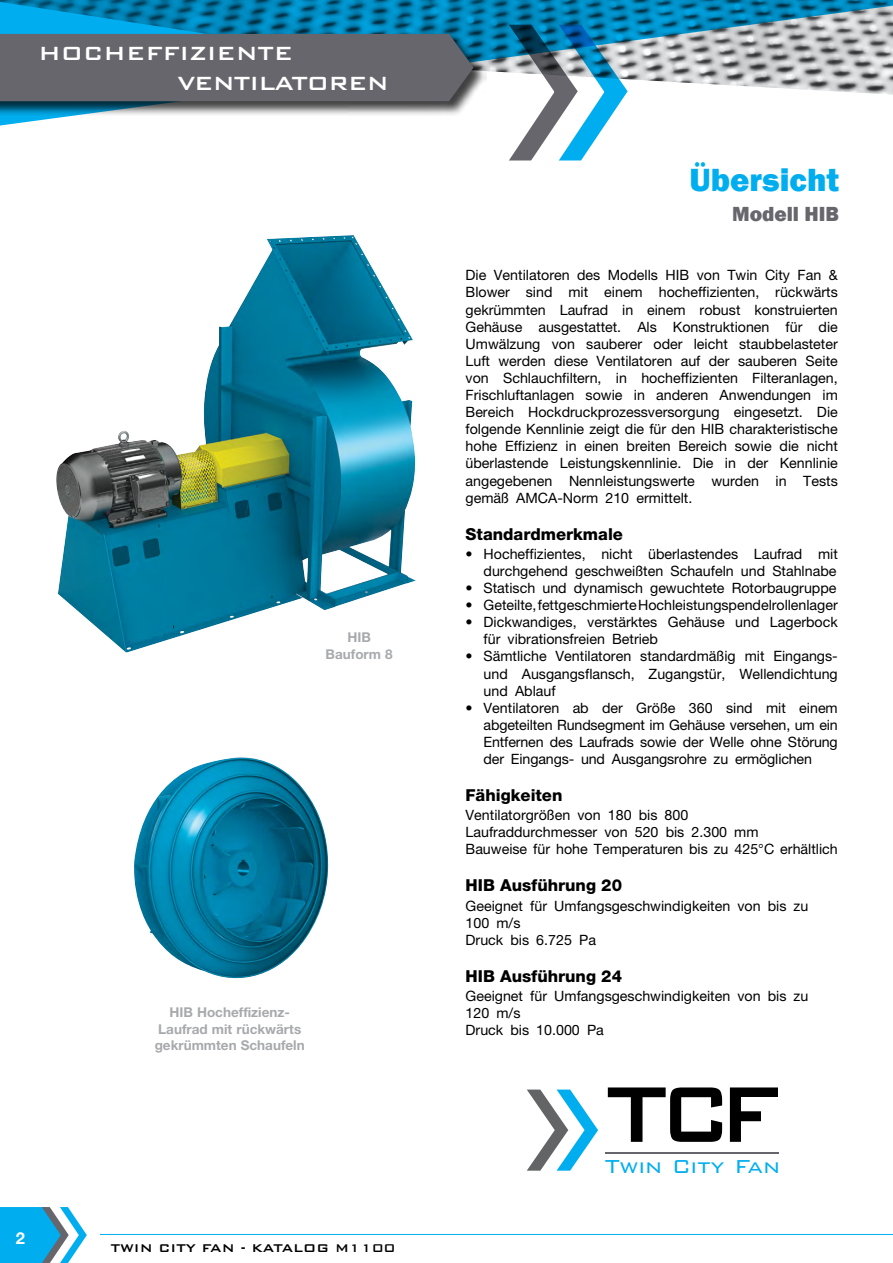
<style>
.page{position:relative;width:893px;height:1263px;background:#fff}
.page>*{position:absolute;margin:0;border:0;box-sizing:border-box;transform-origin:0 0}
.t1{font:800 33px "Franklin Gothic";color:#00aeef}
.t2{font:500 25.5px/30px "Bank Gothic BT";color:#fff}
.t3{font:300 25.05px "Bank Gothic BT";color:#00aeef}
.t4{font:800 21px "Franklin Gothic";color:#66666c}
.t5{font:800 16.5px "Helvetica Neue";color:#000}
.t6{font:700 16.5px "Helvetica Neue";color:#fff}
.t7{font:500 15px "Bank Gothic BT";color:#000}
.t8{font:14.25px/17.1px "Helvetica Neue";color:#000}
.t9{font:700 13.5px/16.5px "Helvetica Neue";color:#a7a9ac;text-align:center}
</style>
<div class="page">
<svg style="left:0;top:0;width:893px;height:126px"></svg>
<svg style="left:506px;top:22px;width:123px;height:139px"></svg>
<div style="left:0;top:33px;width:487px;height:83px;background:#000;opacity:.75"></div>
<div style="left:0;top:34px;width:473px;height:67px;background:#66666c"></div>
<svg style="left:0;top:1207px;width:87px;height:56px"></svg>
<hr style="left:100px;top:1234px;width:793px;height:1px;background:#00aeef">
<img style="left:134px;top:757px;width:195px;height:222px">
<img style="left:56px;top:235px;width:360px;height:417px">
<svg style="left:730px;top:1087px;width:48px;height:55px"></svg>
<svg style="left:608px;top:1087px;width:114px;height:55px"></svg>
<hr style="left:605px;top:1152px;width:174px;height:2px;background:#65656b">
<svg style="left:527px;top:1089px;width:71px;height:82px"></svg>
<h2 class="t2" style="left:178px;top:38px;width:213px;text-indent:-139px">HOCHEFFIZIENTE<br>VENTILATOREN</h2>
<p class="t9" style="left:326px;top:629px;width:69px">HIB<br>Bauform 8</p>
<p class="t6" style="left:16px;top:1227px;width:11px">2</p>
<p class="t9" style="left:155px;top:1004px;width:152px">HIB Hocheffizienz-<br>Laufrad mit rückwärts gekrümmten Schaufeln</p>
<p class="t7" style="left:111px;top:1240px;width:286px">TWIN CITY FAN - KATALOG M1100</p>
<h1 class="t1" style="left:689px;top:158px;width:151px">Übersicht</h1>
<h3 class="t4" style="left:732px;top:200px;width:108px">Modell HIB</h3>
<p class="t8" style="left:466px;top:266px;width:374px;text-align:justify">Die Ventilatoren des Modells HIB von Twin City Fan &amp; Blower sind mit einem hocheffizienten, rückwärts gekrümmten Laufrad in einem robust konstruierten Gehäuse ausgestattet. Als Konstruktionen für die Umwälzung von sauberer oder leicht staubbelasteter Luft werden diese Ventilatoren auf der sauberen Seite von Schlauchfiltern, in hocheffizienten Filteranlagen, Frischluftanlagen sowie in anderen Anwendungen im Bereich Hockdruckprozessversorgung eingesetzt. Die folgende Kennlinie zeigt die für den HIB charakteristische hohe Effizienz in einen breiten Bereich sowie die nicht überlastende Leistungskennlinie. Die in der Kennlinie angegebenen Nennleistungswerte wurden in Tests gemäß AMCA-Norm 210 ermittelt.</p>
<p class="t5" style="left:466px;top:524px;width:159px">Standardmerkmale</p>
<p class="t8" style="left:466px;top:545px;width:374px;text-align:right">• Hocheffizientes, nicht überlastendes Laufrad mit durchgehend geschweißten Schaufeln und Stahlnabe</p>
<p class="t8" style="left:466px;top:579px;width:372px">• Statisch und dynamisch gewuchtete Rotorbaugruppe</p>
<p class="t8" style="left:466px;top:596px;width:374px">• Geteilte, fettgeschmierte Hochleistungspendelrollenlager</p>
<p class="t8" style="left:484px;top:613px;width:356px;text-indent:-18px">• Dickwandiges, verstärktes Gehäuse und Lagerbock für vibrationsfreien Betrieb</p>
<p class="t8" style="left:484px;top:648px;width:356px;text-align:justify;text-indent:-18px">• Sämtliche Ventilatoren standardmäßig mit Eingangs&shy;und Ausgangsflansch, Zugangstür, Wellendichtung und Ablauf</p>
<p class="t8" style="left:484px;top:699px;width:356px;text-align:justify;text-indent:-18px">• Ventilatoren ab der Größe 360 sind mit einem abgeteilten Rundsegment im Gehäuse versehen, um ein Entfernen des Laufrads sowie der Welle ohne Störung der Eingangs- und Ausgangsrohre zu ermöglichen</p>
<p class="t5" style="left:466px;top:785px;width:98px">Fähigkeiten</p>
<p class="t8" style="left:466px;top:806px;width:374px">Ventilatorgrößen von 180 bis 800<br>Laufraddurchmesser von 520 bis 2.300 mm<br>Bauweise für hohe Temperaturen bis zu 425°C erhältlich</p>
<p class="t5" style="left:466px;top:876px;width:158px">HIB Ausführung 20</p>
<p class="t8" style="left:466px;top:897px;width:344px">Geeignet für Umfangsgeschwindigkeiten von bis zu<br>100 m/s<br>Druck bis 6.725 Pa</p>
<p class="t5" style="left:466px;top:966px;width:158px">HIB Ausführung 24</p>
<p class="t8" style="left:466px;top:987px;width:344px">Geeignet für Umfangsgeschwindigkeiten von bis zu<br>120 m/s<br>Druck bis 10.000 Pa</p>
<h3 class="t3" style="left:605px;top:1153px;width:177px">Twin City Fan</h3>
</div>
